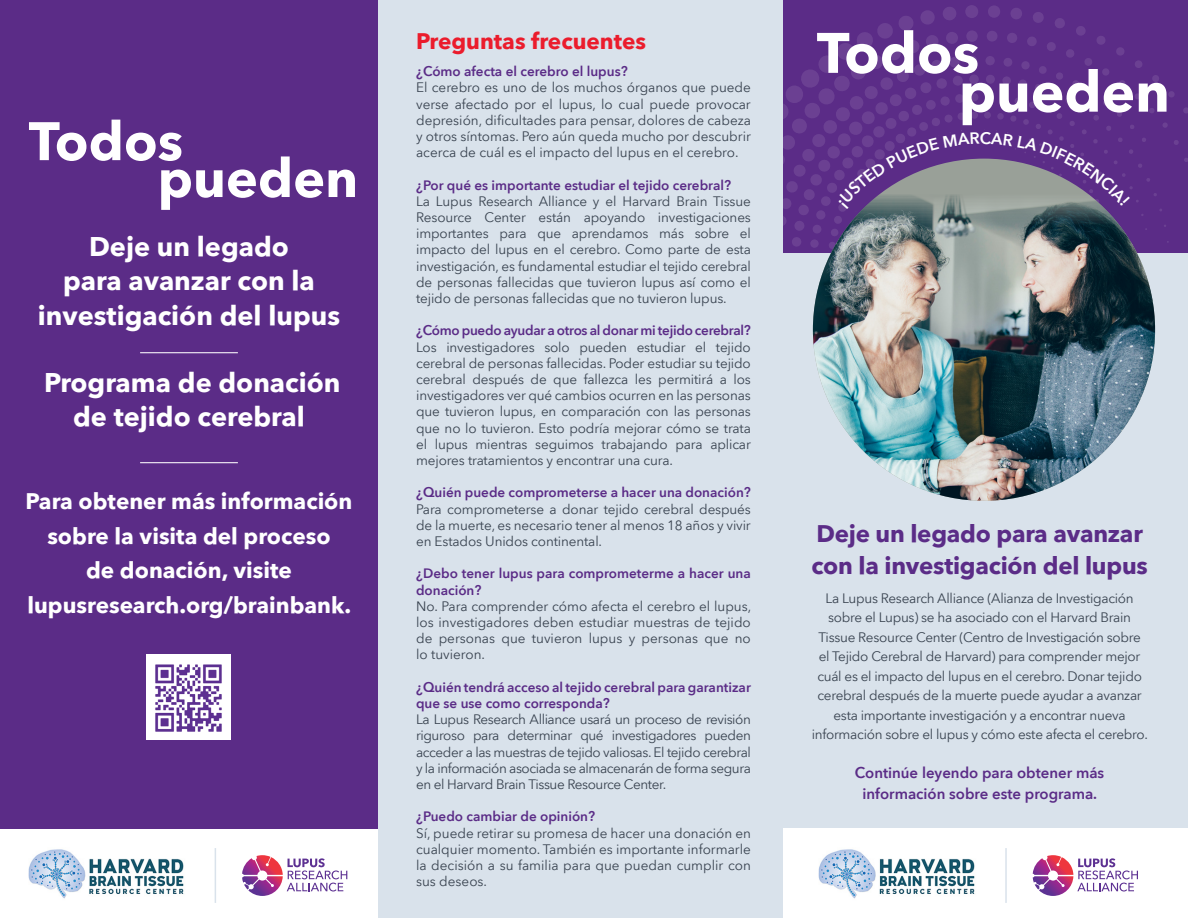
<style>
.page{position:relative;width:1188px;height:918px;background:#fff}
.page>*{position:absolute;margin:0;border:0;box-sizing:border-box;transform-origin:0 0}
.t1{font:700 56.4px "Avenir Next";color:#fff}
.t2{font:700 53.55px "Avenir Next";color:#fff}
.t3{font:700 27px/34.5px "Avenir Next";color:#fff;text-align:center}
.t4{font:700 24px/31.5px "Avenir Next";letter-spacing:-.01em;color:#5b2c87}
.t5{font:700 22.5px/34.5px "Avenir Next";color:#fff;text-align:center}
.t6{font:700 22.5px "Avenir Next";color:#eb1c2c}
.t7{font:600 16.2px "Avenir Next";color:#fff}
.t8{font:600 15px/21px "Avenir Next";color:#5b2c87;text-align:center}
.t9{font:13.5px/16.2px "Avenir Next";letter-spacing:-.02em;color:#38424f;text-align:justify}
.t10{font:600 13.5px/16.2px "Avenir Next";color:#5b2c87}
.t11{font:600 13.5px "Avenir Next";letter-spacing:-.02em;color:#5b2c87}
</style>
<div class="page">
<div style="left:378px;top:0;width:810px;height:918px;background:#d9e2eb"></div>
<div style="left:783px;top:828px;width:405px;height:90px;background:#fff"></div>
<div style="left:0;top:0;width:378px;height:828px;background:#5b2c87"></div>
<img style="left:818px;top:849px;width:157px;height:50px">
<img style="left:28px;top:849px;width:156px;height:50px">
<svg style="left:1033px;top:855px;width:105px;height:41px"></svg>
<svg style="left:242px;top:855px;width:105px;height:41px"></svg>
<div style="left:147px;top:654px;width:84px;height:85px;background:#fff"></div>
<img style="left:155px;top:664px;width:67px;height:68px">
<hr style="left:1005px;top:848px;width:2px;height:55px;background:#d9e2eb">
<hr style="left:215px;top:848px;width:1px;height:55px;background:#d9e2eb">
<img style="left:813px;top:252px;width:342px;height:249px">
<hr style="left:140px;top:462px;width:98px;height:1px;background:#fff">
<hr style="left:140px;top:352px;width:98px;height:1px;background:#fff">
<svg style="left:783px;top:5px;width:405px;height:247px;background:#634188"></svg>
<p class="t2" style="left:29px;top:95px;width:156px">Todos</p>
<p class="t2" style="left:158px;top:132px;width:202px">pueden</p>
<p class="t3" style="left:38px;top:229px;width:304px">Deje un legado<br>para avanzar con la investigación del lupus</p>
<p class="t3" style="left:44px;top:364px;width:298px">Programa de donación de tejido cerebral</p>
<p class="t5" style="left:26px;top:484px;width:328px">Para obtener más información sobre la visita del proceso<br>de donación, visite lupusresearch.org/brainbank.</p>
<p class="t6" style="left:416px;top:21px;width:232px">Preguntas frecuentes</p>
<p class="t10" style="left:416px;top:63px;width:213px">¿Cómo afecta el cerebro el lupus?</p>
<p class="t9" style="left:416px;top:79px;width:336px">El cerebro es uno de los muchos órganos que puede verse afectado por el lupus, lo cual puede provocar depresión, dificultades para pensar, dolores de cabeza y otros síntomas. Pero aún queda mucho por descubrir acerca de cuál es el impacto del lupus en el cerebro.</p>
<p class="t10" style="left:416px;top:176px;width:316px">¿Por qué es importante estudiar el tejido cerebral?</p>
<p class="t9" style="left:416px;top:192px;width:336px">La Lupus Research Alliance y el Harvard Brain Tissue Resource Center están apoyando investigaciones importantes para que aprendamos más sobre el impacto del lupus en el cerebro. Como parte de esta investigación, es fundamental estudiar el tejido cerebral de personas fallecidas que tuvieron lupus así como el tejido de personas fallecidas que no tuvieron lupus.</p>
<p class="t11" style="left:416px;top:319px;width:336px">¿Cómo puedo ayudar a otros al donar mi tejido cerebral?</p>
<p class="t9" style="left:416px;top:338px;width:336px">Los investigadores solo pueden estudiar el tejido cerebral de personas fallecidas. Poder estudiar su tejido cerebral después de que fallezca les permitirá a los investigadores ver qué cambios ocurren en las personas que tuvieron lupus, en comparación con las personas que no lo tuvieron. Esto podría mejorar cómo se trata el lupus mientras seguimos trabajando para aplicar mejores tratamientos y encontrar una cura.</p>
<p class="t10" style="left:416px;top:484px;width:336px">¿Quién puede comprometerse a hacer una donación?</p>
<p class="t9" style="left:416px;top:500px;width:336px">Para comprometerse a donar tejido cerebral después de la muerte, es necesario tener al menos 18 años y vivir en Estados Unidos continental.</p>
<p class="t10" style="left:416px;top:565px;width:336px">¿Debo tener lupus para comprometerme a hacer una donación?</p>
<p class="t9" style="left:416px;top:597px;width:337px">No. Para comprender cómo afecta el cerebro el lupus, los investigadores deben estudiar muestras de tejido de personas que tuvieron lupus y personas que no lo tuvieron.</p>
<p class="t10" style="left:416px;top:679px;width:336px">¿Quién tendrá acceso al tejido cerebral para garantizar que se use como corresponda?</p>
<p class="t9" style="left:416px;top:711px;width:336px">La Lupus Research Alliance usará un proceso de revisión riguroso para determinar qué investigadores pueden acceder a las muestras de tejido valiosas. El tejido cerebral y la información asociada se almacenarán de forma segura en el Harvard Brain Tissue Resource Center.</p>
<p class="t10" style="left:416px;top:808px;width:181px">¿Puedo cambiar de opinión?</p>
<p class="t9" style="left:416px;top:824px;width:336px">Sí, puede retirar su promesa de hacer una donación en cualquier momento. También es importante informarle la decisión a su familia para que puedan cumplir con sus deseos.</p>
<p class="t1" style="left:817px;top:4px;width:164px">Todos</p>
<p class="t1" style="left:959px;top:43px;width:212px">pueden</p>
<p class="t7" style="left:980px;top:124px;width:13px">C</p>
<p class="t4" style="left:811px;top:518px;width:338px">Deje un legado para avanzar con la investigación del lupus</p>
<p class="t9" style="left:812px;top:588px;width:338px;line-height:19.5px;text-align:center">La Lupus Research Alliance (Alianza de Investigación sobre el Lupus) se ha asociado con el Harvard Brain Tissue Resource Center (Centro de Investigación sobre el Tejido Cerebral de Harvard) para comprender mejor cuál es el impacto del lupus en el cerebro. Donar tejido cerebral después de la muerte puede ayudar a avanzar esta importante investigación y a encontrar nueva información sobre el lupus y cómo este afecta el cerebro.</p>
<p class="t8" style="left:855px;top:762px;width:251px">Continúe leyendo para obtener más información sobre este programa.</p>
</div>
